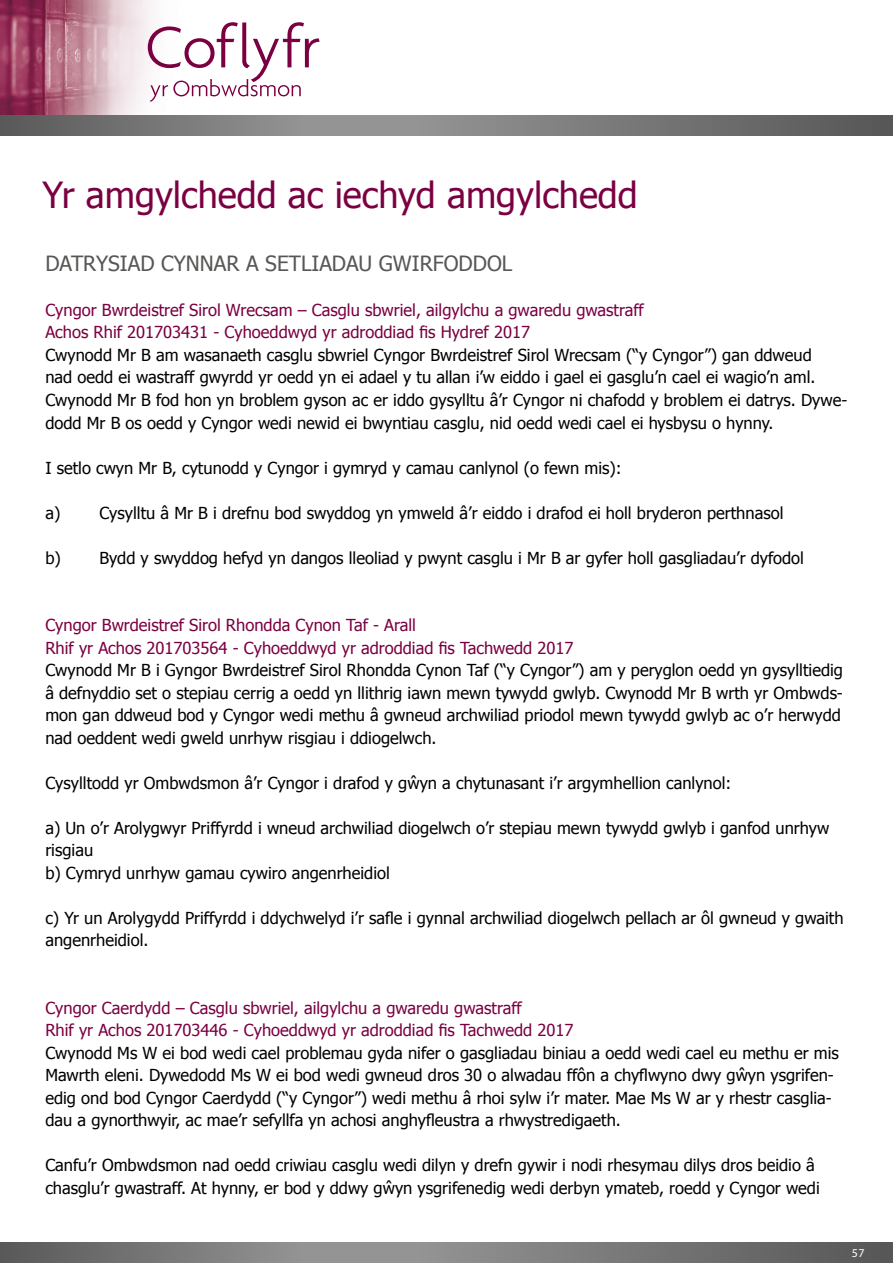
<style>
.page{position:relative;width:893px;height:1263px;background:#fff}
.page>*{position:absolute;margin:0;border:0;box-sizing:border-box;transform-origin:0 0}
.t1{font:36px "Tahoma";color:#7b0041}
.t2{font:21px "Tahoma";color:#575756}
.t3{font:16.5px/22.5px "Tahoma";color:#000}
.t4{font:16.5px/22.5px "Tahoma";color:#7b0041}
.t5{font:12px "Myriad Pro";color:#fff}
</style>
<div class="page">
<svg style="left:0;top:1242px;width:893px;height:21px;background:#7a7979"></svg>
<img style="left:0;top:0;width:152px;height:115px">
<svg style="left:148px;top:22px;width:172px;height:80px"></svg>
<svg style="left:0;top:115px;width:893px;height:21px;background:#7a7979"></svg>
<h1 class="t1" style="left:43px;top:170px;width:597px">Yr amgylchedd ac iechyd amgylchedd</h1>
<p class="t2" style="left:45px;top:249px;width:469px">DATRYSIAD CYNNAR A SETLIADAU GWIRFODDOL</p>
<p class="t4" style="left:45px;top:298px;width:600px">Cyngor Bwrdeistref Sirol Wrecsam – Casglu sbwriel, ailgylchu a gwaredu gwastraff<br>Achos Rhif 201703431 - Cyhoeddwyd yr adroddiad fis Hydref 2017</p>
<p class="t3" style="left:45px;top:343px;width:803px">Cwynodd Mr B am wasanaeth casglu sbwriel Cyngor Bwrdeistref Sirol Wrecsam (“y Cyngor”) gan ddweud<br>nad oedd ei wastraff gwyrdd yr oedd yn ei adael y tu allan i’w eiddo i gael ei gasglu’n cael ei wagio’n aml.<br>Cwynodd Mr B fod hon yn broblem gyson ac er iddo gysylltu â’r Cyngor ni chafodd y broblem ei datrys. Dywe&shy;dodd Mr B os oedd y Cyngor wedi newid ei bwyntiau casglu, nid oedd wedi cael ei hysbysu o hynny.</p>
<p class="t3" style="left:45px;top:455px;width:578px">I setlo cwyn Mr B, cytunodd y Cyngor i gymryd y camau canlynol (o fewn mis):</p>
<p class="t3" style="left:45px;top:500px;width:740px">a) Cysylltu â Mr B i drefnu bod swyddog yn ymweld â’r eiddo i drafod ei holl bryderon perthnasol</p>
<p class="t3" style="left:45px;top:545px;width:760px">b) Bydd y swyddog hefyd yn dangos lleoliad y pwynt casglu i Mr B ar gyfer holl gasgliadau’r dyfodol</p>
<p class="t4" style="left:45px;top:613px;width:530px">Cyngor Bwrdeistref Sirol Rhondda Cynon Taf - Arall<br>Rhif yr Achos 201703564 - Cyhoeddwyd yr adroddiad fis Tachwedd 2017</p>
<p class="t3" style="left:45px;top:658px;width:799px">Cwynodd Mr B i Gyngor Bwrdeistref Sirol Rhondda Cynon Taf (“y Cyngor”) am y peryglon oedd yn gysylltiedig â defnyddio set o stepiau cerrig a oedd yn llithrig iawn mewn tywydd gwlyb. Cwynodd Mr B wrth yr Ombwds&shy;mon gan ddweud bod y Cyngor wedi methu â gwneud archwiliad priodol mewn tywydd gwlyb ac o’r herwydd nad oeddent wedi gweld unrhyw risgiau i ddiogelwch.</p>
<p class="t3" style="left:45px;top:770px;width:687px">Cysylltodd yr Ombwdsmon â’r Cyngor i drafod y gŵyn a chytunasant i’r argymhellion canlynol:</p>
<p class="t3" style="left:45px;top:815px;width:785px">a) Un o’r Arolygwyr Priffyrdd i wneud archwiliad diogelwch o’r stepiau mewn tywydd gwlyb i ganfod unrhyw risgiau<br>b) Cymryd unrhyw gamau cywiro angenrheidiol</p>
<p class="t3" style="left:45px;top:905px;width:800px">c) Yr un Arolygydd Priffyrdd i ddychwelyd i’r safle i gynnal archwiliad diogelwch pellach ar ôl gwneud y gwaith angenrheidiol.</p>
<p class="t4" style="left:45px;top:995px;width:530px">Cyngor Caerdydd – Casglu sbwriel, ailgylchu a gwaredu gwastraff<br>Rhif yr Achos 201703446 - Cyhoeddwyd yr adroddiad fis Tachwedd 2017</p>
<p class="t3" style="left:45px;top:1040px;width:795px">Cwynodd Ms W ei bod wedi cael problemau gyda nifer o gasgliadau biniau a oedd wedi cael eu methu er mis Mawrth eleni. Dywedodd Ms W ei bod wedi gwneud dros 30 o alwadau ffôn a chyflwyno dwy gŵyn ysgrifen&shy;edig ond bod Cyngor Caerdydd (“y Cyngor”) wedi methu â rhoi sylw i’r mater. Mae Ms W ar y rhestr casglia&shy;dau a gynorthwyir, ac mae’r sefyllfa yn achosi anghyfleustra a rhwystredigaeth.</p>
<p class="t3" style="left:45px;top:1153px;width:776px">Canfu’r Ombwdsmon nad oedd criwiau casglu wedi dilyn y drefn gywir i nodi rhesymau dilys dros beidio â chasglu’r gwastraff. At hynny, er bod y ddwy gŵyn ysgrifenedig wedi derbyn ymateb, roedd y Cyngor wedi</p>
<p class="t5" style="left:852px;top:1245px;width:14px">57</p>
</div>
